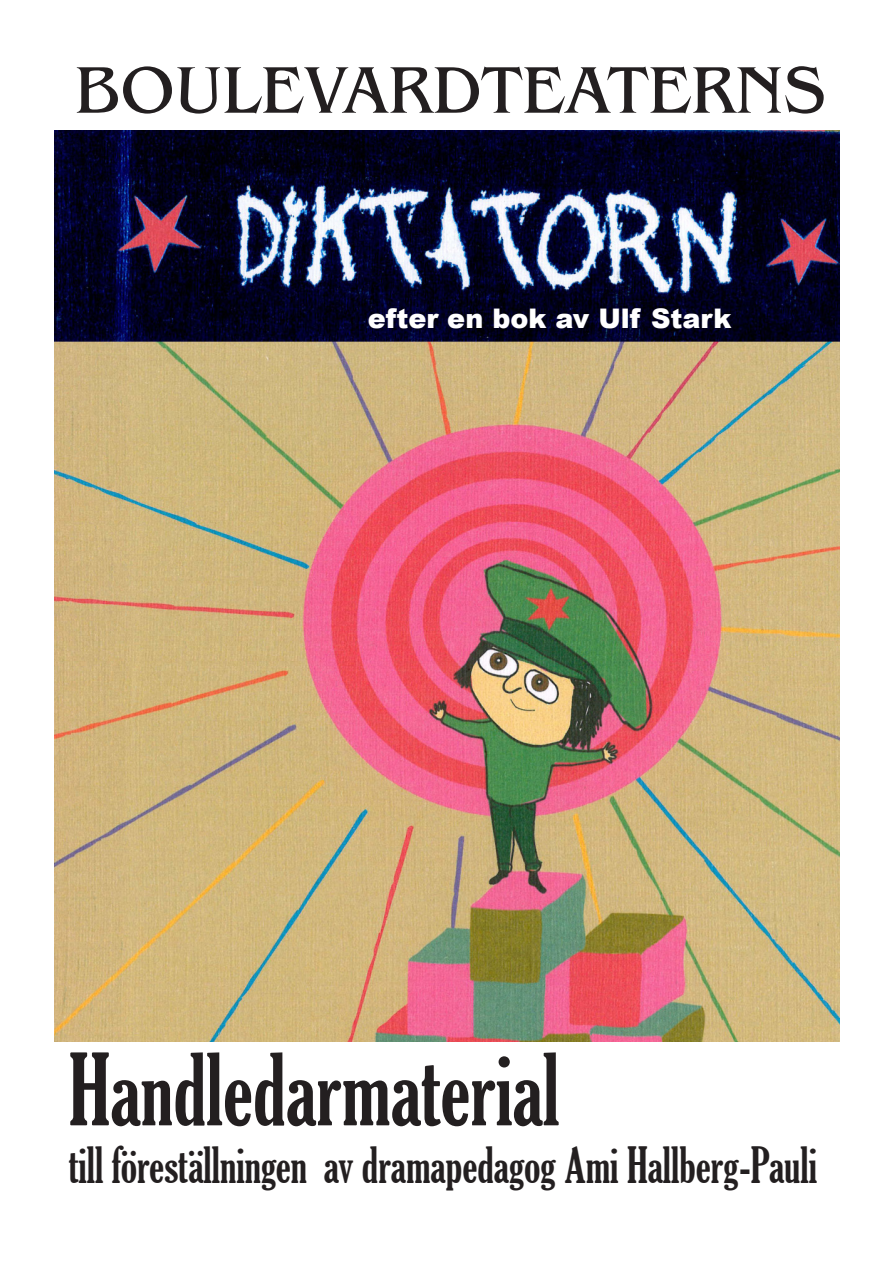
<style>
.page{position:relative;width:893px;height:1263px;background:#fff}
.page>*{position:absolute;margin:0;border:0;box-sizing:border-box;transform-origin:0 0}
.t1{font:extra-condensed 96px "Gloucester";color:#231f20}
.t2{font:69px "Benguiat Std";color:#231f20}
.t3{font:extra-condensed 48px "Gloucester";color:#231f20}
.t4{font:900 27px "Arial";color:#fff}
</style>
<div class="page">
<img style="left:55px;top:131px;width:785px;height:910px">
<p class="t2" style="left:74px;top:52px;width:753px">BOULEVARDTEATERNS</p>
<p class="t4" style="left:368px;top:303px;width:365px">efter en bok av Ulf Stark</p>
<p class="t1" style="left:69px;top:1035px;width:492px">Handledarmaterial</p>
<p class="t3" style="left:69px;top:1138px;width:750px">till föreställningen av dramapedagog Ami Hallberg-Pauli</p>
</div>
